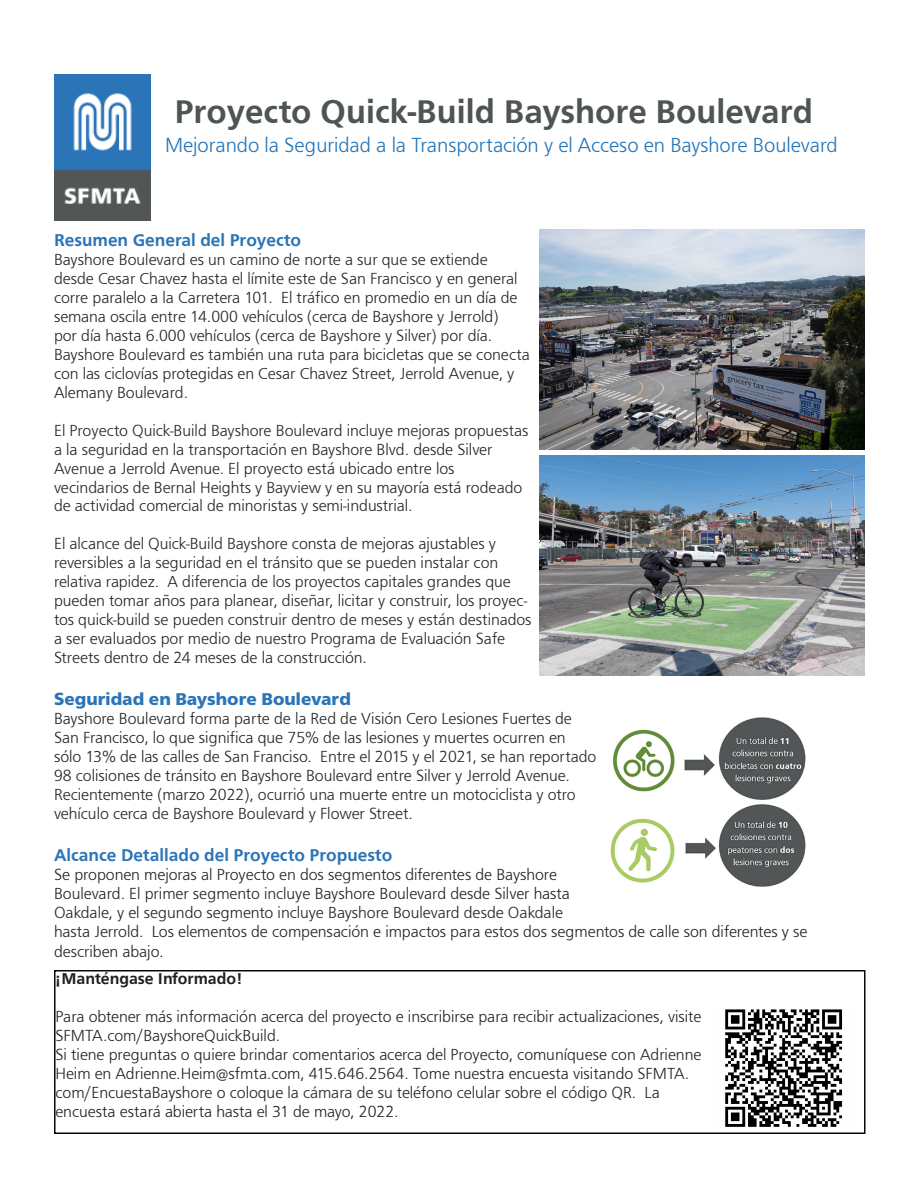
<style>
.page{position:relative;width:918px;height:1188px;background:#fff}
.page>*{position:absolute;margin:0;border:0;box-sizing:border-box;transform-origin:0 0}
.t1{font:700 34.5px "Graphein Pro";color:#4f5556}
.t2{font:300 21px "Graphein Pro";letter-spacing:-.005em;color:#2074b9}
.Heading_3{font:700 18px "Graphein Pro";color:#2b74b7}
.t3{font:900 18px "Graphein Pro";color:#2b74b7}
.t4{font:300 16.5px/18.9px "Graphein Pro";letter-spacing:-.005em;color:#232325}
.t5{font:300 16.5px/19px "Graphein Pro";letter-spacing:-.005em;color:#231f20}
.t6{font:700 16.5px "Graphein Pro";color:#231f20}
</style>
<div class="page">
<img style="left:540px;top:230px;width:325px;height:220px">
<img style="left:55px;top:74px;width:95px;height:146px">
<img style="left:540px;top:455px;width:325px;height:221px">
<div style="left:54px;top:970px;width:812px;height:164px;border:2px solid #0b0605"></div>
<img style="left:610px;top:717px;width:196px;height:170px">
<img style="left:725px;top:1010px;width:118px;height:117px">
<p class="t1" style="left:175px;top:91px;width:640px">Proyecto Quick-Build Bayshore Boulevard</p>
<p class="t2" style="left:165px;top:133px;width:674px">Mejorando la Seguridad a la Transportación y el Acceso en Bayshore Boulevard</p>
<p class="Heading_3" style="left:54px;top:229px;width:249px">Resumen General del Proyecto</p>
<p class="t4" style="left:54px;top:250px;width:477px">Bayshore Boulevard es un camino de norte a sur que se extiende desde Cesar Chavez hasta el límite este de San Francisco y en general corre paralelo a la Carretera 101. El tráfico en promedio en un día de semana oscila entre 14.000 vehículos (cerca de Bayshore y Jerrold)<br>por día hasta 6.000 vehículos (cerca de Bayshore y Silver) por día.<br>Bayshore Boulevard es también una ruta para bicicletas que se conecta con las ciclovías protegidas en Cesar Chavez Street, Jerrold Avenue, y Alemany Boulevard.</p>
<p class="t4" style="left:54px;top:421px;width:476px">El Proyecto Quick-Build Bayshore Boulevard incluye mejoras propuestas a la seguridad en la transportación en Bayshore Blvd. desde Silver Avenue a Jerrold Avenue. El proyecto está ubicado entre los vecindarios de Bernal Heights y Bayview y en su mayoría está rodeado de actividad comercial de minoristas y semi-industrial.</p>
<p class="t4" style="left:54px;top:535px;width:479px">El alcance del Quick-Build Bayshore consta de mejoras ajustables y reversibles a la seguridad en el tránsito que se pueden instalar con relativa rapidez. A diferencia de los proyectos capitales grandes que pueden tomar años para planear, diseñar, licitar y construir, los proyec&shy;tos quick-build se pueden construir dentro de meses y están destinados a ser evaluados por medio de nuestro Programa de Evaluación Safe Streets dentro de 24 meses de la construcción.</p>
<p class="t3" style="left:54px;top:688px;width:298px">Seguridad en Bayshore Boulevard</p>
<p class="t4" style="left:54px;top:709px;width:544px">Bayshore Boulevard forma parte de la Red de Visión Cero Lesiones Fuertes de San Francisco, lo que significa que 75% de las lesiones y muertes ocurren en sólo 13% de las calles de San Franciso. Entre el 2015 y el 2021, se han reportado 98 colisiones de tránsito en Bayshore Boulevard entre Silver y Jerrold Avenue.<br>Recientemente (marzo 2022), ocurrió una muerte entre un motociclista y otro vehículo cerca de Bayshore Boulevard y Flower Street.</p>
<p class="Heading_3" style="left:54px;top:844px;width:340px">Alcance Detallado del Proyecto Propuesto</p>
<p class="t5" style="left:54px;top:865px;width:755px">Se proponen mejoras al Proyecto en dos segmentos diferentes de Bayshore<br>Boulevard. El primer segmento incluye Bayshore Boulevard desde Silver hasta<br>Oakdale, y el segundo segmento incluye Bayshore Boulevard desde Oakdale<br>hasta Jerrold. Los elementos de compensación e impactos para estos dos segmentos de calle son diferentes y se</p>
<p class="t5" style="left:54px;top:943px;width:111px">describen abajo.</p>
<p class="t6" style="left:56px;top:969px;width:188px">¡Manténgase Informado!</p>
<p class="t5" style="left:56px;top:1007px;width:647px">Para obtener más información acerca del proyecto e inscribirse para recibir actualizaciones, visite<br>SFMTA.com/BayshoreQuickBuild.</p>
<p class="t5" style="left:56px;top:1045px;width:648px">Si tiene preguntas o quiere brindar comentarios acerca del Proyecto, comuníquese con Adrienne Heim en Adrienne.Heim@sfmta.com, 415.646.2564. Tome nuestra encuesta visitando SFMTA. com/EncuestaBayshore o coloque la cámara de su teléfono celular sobre el código QR. La encuesta estará abierta hasta el 31 de mayo, 2022.</p>
</div>
